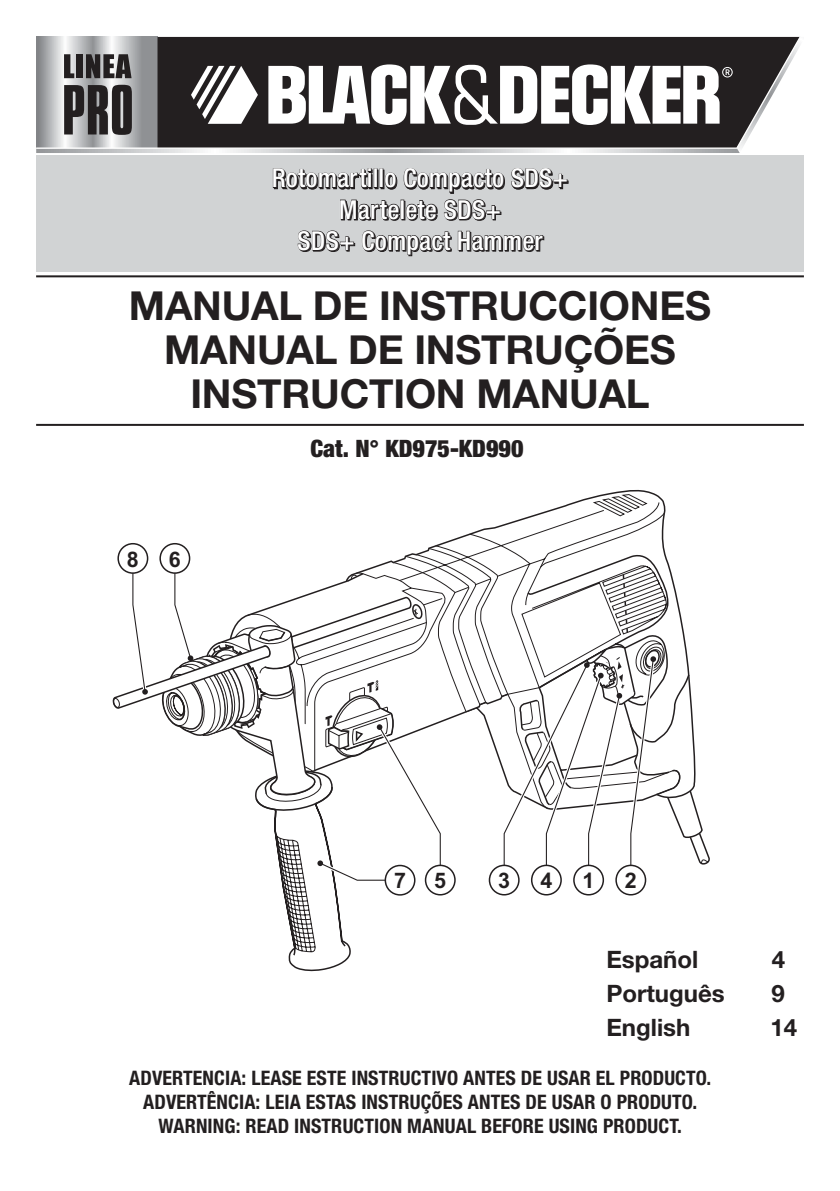
<style>
.page{position:relative;width:840px;height:1191px;background:#fff}
.page>*{position:absolute;margin:0;border:0;box-sizing:border-box;transform-origin:0 0}
.t1{font:700 40px/44px "Helvetica Neue";letter-spacing:-.005em;color:#231f20;text-align:center}
.t2{font:500 condensed 26px/31.2px "Helvetica Neue";letter-spacing:.005em;color:#fff;text-align:center}
.t3{font:700 24px "Helvetica Neue";color:#231f20}
.t4{font:900 condensed 24px "Helvetica Neue";color:#231f20}
.t5{font:700 21.4px "Arial";color:#231f20}
.t6{font:700 condensed 20px/24px "Helvetica Neue";letter-spacing:.005em;color:#231f20;text-align:center}
</style>
<div class="page">
<div style="left:36px;top:155px;width:767px;height:117px;background:#d1d3d4"></div>
<svg style="left:511px;top:168px;width:57px;height:22px"></svg>
<svg style="left:273px;top:168px;width:231px;height:53px"></svg>
<svg style="left:297px;top:230px;width:58px;height:22px"></svg>
<svg style="left:361px;top:230px;width:90px;height:26px"></svg>
<svg style="left:457px;top:231px;width:87px;height:21px"></svg>
<svg style="left:113px;top:494px;width:596px;height:477px"></svg>
<div style="left:160px;top:544px;width:29px;height:29px;background:#fff;border-radius:50%"></div>
<div style="left:159px;top:543px;width:31px;height:31px;border:2px solid #231f20;border-radius:50%"></div>
<div style="left:489px;top:865px;width:29px;height:29px;background:#fff;border-radius:50%"></div>
<div style="left:488px;top:864px;width:31px;height:31px;border:2px solid #231f20;border-radius:50%"></div>
<svg style="left:36px;top:37px;width:764px;height:116px"></svg>
<hr style="left:36px;top:275px;width:767px;height:2px;background:#231f20">
<hr style="left:36px;top:424px;width:767px;height:2px;background:#231f20">
<h2 class="t2" style="left:272px;top:162px;width:298px">Rotomartillo Compacto SDS+<br>Martelete SDS+<br>SDS+ Compact Hammer</h2>
<h1 class="t1" style="left:129px;top:282px;width:583px">MANUAL DE INSTRUCCIONES<br>MANUAL DE INSTRUÇÕES<br>INSTRUCTION MANUAL</h1>
<p class="t5" style="left:127px;top:546px;width:13px">8</p>
<p class="t5" style="left:169px;top:546px;width:13px">6</p>
<p class="t4" style="left:310px;top:433px;width:214px">Cat. N° KD975-KD990</p>
<p class="t5" style="left:394px;top:868px;width:13px">7</p>
<p class="t5" style="left:434px;top:868px;width:13px">5</p>
<p class="t5" style="left:540px;top:868px;width:13px">4</p>
<p class="t5" style="left:582px;top:868px;width:13px">1</p>
<p class="t5" style="left:624px;top:868px;width:13px">2</p>
<p class="t5" style="left:498px;top:868px;width:13px">3</p>
<p class="t3" style="left:606px;top:944px;width:93px">Español</p>
<p class="t3" style="left:771px;top:944px;width:15px">4</p>
<p class="t3" style="left:606px;top:978px;width:120px">Português</p>
<p class="t3" style="left:771px;top:978px;width:15px">9</p>
<p class="t3" style="left:606px;top:1012px;width:85px">English</p>
<p class="t3" style="left:770px;top:1012px;width:28px">14</p>
<p class="t6" style="left:129px;top:1065px;width:583px">ADVERTENCIA: LEASE ESTE INSTRUCTIVO ANTES DE USAR EL PRODUCTO.<br>ADVERTÊNCIA: LEIA ESTAS INSTRUÇÕES ANTES DE USAR O PRODUTO.<br>WARNING: READ INSTRUCTION MANUAL BEFORE USING PRODUCT.</p>
</div>
